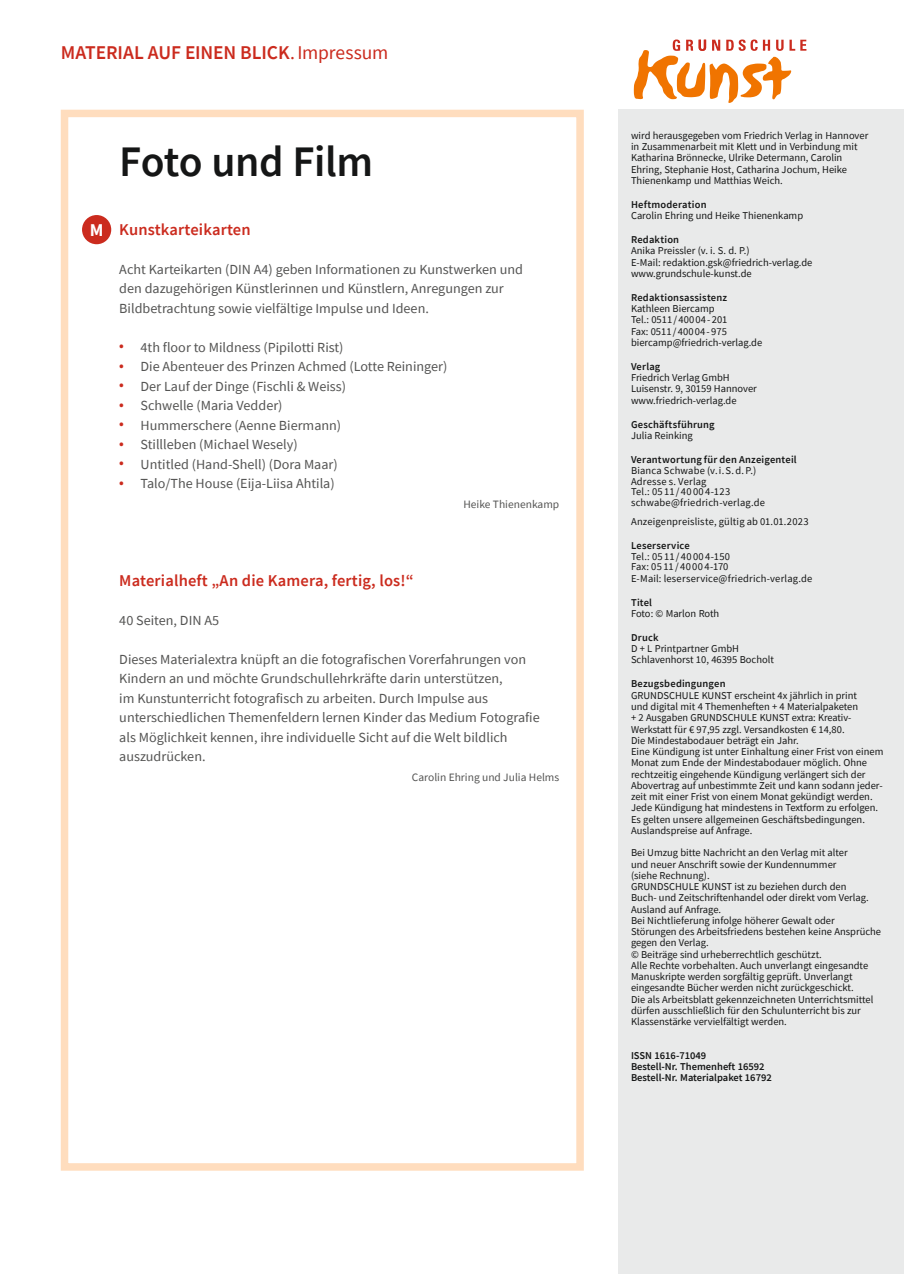
<style>
.page{position:relative;width:904px;height:1274px;background:#fff}
.page>*{position:absolute;margin:0;border:0;box-sizing:border-box;transform-origin:0 0}
.t1{font:600 43.5px "Source Sans Pro";letter-spacing:-.015em;color:#151616}
.t2{font:600 19.5px "Source Sans Pro";letter-spacing:-.005em;color:#cb2b1e}
.t3{font:700 18px "Source Sans Pro";color:#fff}
.t4{font:600 16.5px "Source Sans Pro";letter-spacing:.01em;color:#cb2b1e}
.t5{font:13.8px/19.5px "Source Sans Pro";color:#545453}
.t6{font:11.25px "Source Sans Pro";color:#545453}
.t7{font:10.5px/11.2px "Source Sans Pro";color:#151616}
.t8{font:600 10.5px/11.2px "Source Sans Pro";letter-spacing:.015em;color:#151616}
.t9{font:10.5px/10.9px "Source Sans Pro";letter-spacing:.02em;color:#151616}
.s1{font-weight:400}
.s2{font-weight:600;font-size:14.25px;color:#cb2b1e}
</style>
<div class="page">
<div style="left:61px;top:110px;width:523px;height:1061px;border:8px solid #ffddbe"></div>
<div style="left:82px;top:215px;width:29px;height:29px;background:#cb2b1e;border-radius:50%"></div>
<svg style="left:634px;top:40px;width:172px;height:63px"></svg>
<div style="left:618px;top:110px;width:286px;height:1164px;background:#e9eaea"></div>
<h2 class="t2" style="left:61px;top:40px;width:329px">Material auf ei nen Blick<span class="s1">.Impressum</span></h2>
<h1 class="t1" style="left:119px;top:133px;width:255px">Foto und Film</h1>
<h3 class="t3" style="left:90px;top:218px;width:15px">M</h3>
<h3 class="t4" style="left:119px;top:218px;width:133px">Kunstkarteikarten</h3>
<h3 class="t5" style="left:119px;top:259px;width:405px">Acht Karteikarten (DIN A4) geben Informationen zu Kunstwerken und den dazugehörigen Künstlerinnen und Künstlern, Anregungen zur<br>Bildbetrachtung sowie vielfältige Impulse und Ideen.</h3>
<h3 class="t5" style="left:119px;top:337px;width:226px"><span class="s2">•</span> 4th floor to Mildness (Pipilotti Rist)</h3>
<h3 class="t5" style="left:119px;top:357px;width:330px"><span class="s2">•</span> Die Abenteuer des Prinzen Achmed (Lotte Reininger)</h3>
<h3 class="t5" style="left:119px;top:376px;width:228px"><span class="s2">•</span> Der Lauf der Dinge (Fischli &amp; Weiss)</h3>
<h3 class="t5" style="left:119px;top:396px;width:165px"><span class="s2">•</span> Schwelle (Maria Vedder)</h3>
<h3 class="t5" style="left:119px;top:415px;width:223px"><span class="s2">•</span> Hummerschere (Aenne Biermann)</h3>
<h3 class="t5" style="left:119px;top:435px;width:180px"><span class="s2">•</span> Stillleben (Michael Wesely)</h3>
<h3 class="t5" style="left:119px;top:454px;width:220px"><span class="s2">•</span> Untitled (Hand-Shell) (Dora Maar)</h3>
<h3 class="t5" style="left:119px;top:474px;width:217px"><span class="s2">•</span> Talo/The House (Eija-Liisa Ahtila)</h3>
<p class="t6" style="left:463px;top:497px;width:97px">Heike Thienenkamp</p>
<h3 class="t4" style="left:119px;top:569px;width:296px">Materialheft „An die Kamera, fertig, los!“</h3>
<h3 class="t5" style="left:119px;top:610px;width:101px">40 Seiten, DIN A5</h3>
<p class="t5" style="left:119px;top:649px;width:422px">Dieses Materialextra knüpft an die fotografischen Vorerfahrungen von Kindern an und möchte Grundschullehrkräfte darin unterstützen,<br>im Kunstunterricht fotografisch zu arbeiten. Durch Impulse aus unterschiedlichen Themenfeldern lernen Kinder das Medium Fotografie als Möglichkeit kennen, ihre individuelle Sicht auf die Welt bildlich auszudrücken.</p>
<p class="t6" style="left:412px;top:770px;width:149px">Carolin Ehring und Julia Helms</p>
<p class="t7" style="left:631px;top:130px;width:239px">wird herausgegeben vom Friedrich Verlag in Hannover in Zusammenarbeit mit Klett und in Verbindung mit Katharina Brönnecke, Ulrike Determann, Carolin Ehring, Stephanie Host, Catharina Jochum, Heike Thienenkamp und Matthias Weich.</p>
<p class="t8" style="left:631px;top:199px;width:77px">Heftmoderation</p>
<p class="t7" style="left:631px;top:210px;width:174px">Carolin Ehring und Heike Thienenkamp</p>
<p class="t8" style="left:631px;top:234px;width:50px">Redaktion</p>
<p class="t7" style="left:631px;top:245px;width:183px">Anika Preissler (v. i. S. d. P.)<br>E-Mail: redaktion.gsk@friedrich-verlag.de www.grundschule-kunst.de</p>
<p class="t8" style="left:631px;top:292px;width:98px">Redaktionsassistenz</p>
<p class="t7" style="left:631px;top:303px;width:133px">Kathleen Biercamp<br>Tel.: 0511 / 400 04 - 201<br>Fax: 0511 / 400 04 - 975 biercamp@friedrich-verlag.de</p>
<p class="t8" style="left:631px;top:361px;width:31px">Verlag</p>
<p class="t7" style="left:631px;top:372px;width:127px">Friedrich Verlag GmbH<br>Luisenstr. 9, 30159 Hannover www.friedrich-verlag.de</p>
<p class="t8" style="left:631px;top:418px;width:85px">Geschäftsführung</p>
<p class="t7" style="left:631px;top:430px;width:63px">Julia Reinking</p>
<p class="t8" style="left:631px;top:454px;width:167px">Verantwortung für den Anzeigenteil</p>
<p class="t9" style="left:631px;top:465px;width:135px">Bianca Schwabe (v.i.S.d.P.)<br>Adresse s. Verlag<br>Tel.: 0511/40004-123 schwabe@friedrich-verlag.de</p>
<p class="t7" style="left:631px;top:515px;width:179px">Anzeigenpreisliste, gültig ab 01.01.2023</p>
<p class="t8" style="left:631px;top:539px;width:60px">Leserservice</p>
<p class="t9" style="left:631px;top:550px;width:183px">Tel.: 0511/40004-150<br>Fax: 0511/40004-170<br>E-Mail: leserservice@friedrich-verlag.de</p>
<p class="t8" style="left:631px;top:596px;width:23px">Titel</p>
<p class="t7" style="left:631px;top:608px;width:90px">Foto: © Marlon Roth</p>
<p class="t8" style="left:631px;top:632px;width:29px">Druck</p>
<p class="t7" style="left:631px;top:643px;width:144px">D + L Printpartner GmbH<br>Schlavenhorst 10, 46395 Bocholt</p>
<p class="t8" style="left:631px;top:678px;width:96px">Bezugsbedingungen</p>
<p class="t7" style="left:631px;top:689px;width:254px">GRUNDSCHULE KUNST erscheint 4x jährlich in print<br>und digital mit 4 Themenheften + 4 Materialpaketen<br>+ 2 Ausgaben GRUNDSCHULE KUNST extra: Kreativ-Werkstatt für € 97,95 zzgl. Versandkosten € 14,80.<br>Die Mindestabodauer beträgt ein Jahr.<br>Eine Kündigung ist unter Einhaltung einer Frist von einem Monat zum Ende der Mindestabodauer möglich. Ohne rechtzeitig eingehende Kündigung verlängert sich der Abovertrag auf unbestimmte Zeit und kann sodann jeder&shy;zeit mit einer Frist von einem Monat gekündigt werden.<br>Jede Kündigung hat mindestens in Textform zu erfolgen.<br>Es gelten unsere allgemeinen Geschäftsbedingungen.<br>Auslandspreise auf Anfrage.</p>
<p class="t7" style="left:631px;top:847px;width:252px">Bei Umzug bitte Nachricht an den Verlag mit alter<br>und neuer Anschrift sowie der Kundennummer<br>(siehe Rechnung).<br>GRUNDSCHULE KUNST ist zu beziehen durch den<br>Buch- und Zeitschriftenhandel oder direkt vom Verlag.<br>Ausland auf Anfrage.<br>Bei Nichtlieferung infolge höherer Gewalt oder Störungen des Arbeitsfriedens bestehen keine Ansprüche gegen den Verlag.<br>© Beiträge sind urheberrechtlich geschützt.<br>Alle Rechte vorbehalten. Auch unverlangt eingesandte Manuskripte werden sorgfältig geprüft. Unverlangt eingesandte Bücher werden nicht zurückgeschickt.<br>Die als Arbeitsblatt gekennzeichneten Unterrichtsmittel dürfen ausschließlich für den Schulunterricht bis zur Klassenstärke vervielfältigt werden.</p>
<p class="t8" style="left:631px;top:1049px;width:142px">ISSN 1616-71049<br>Bestell-N r. Themenheft 16592<br>Bestell-N r. Materialpaket 16792</p>
</div>
